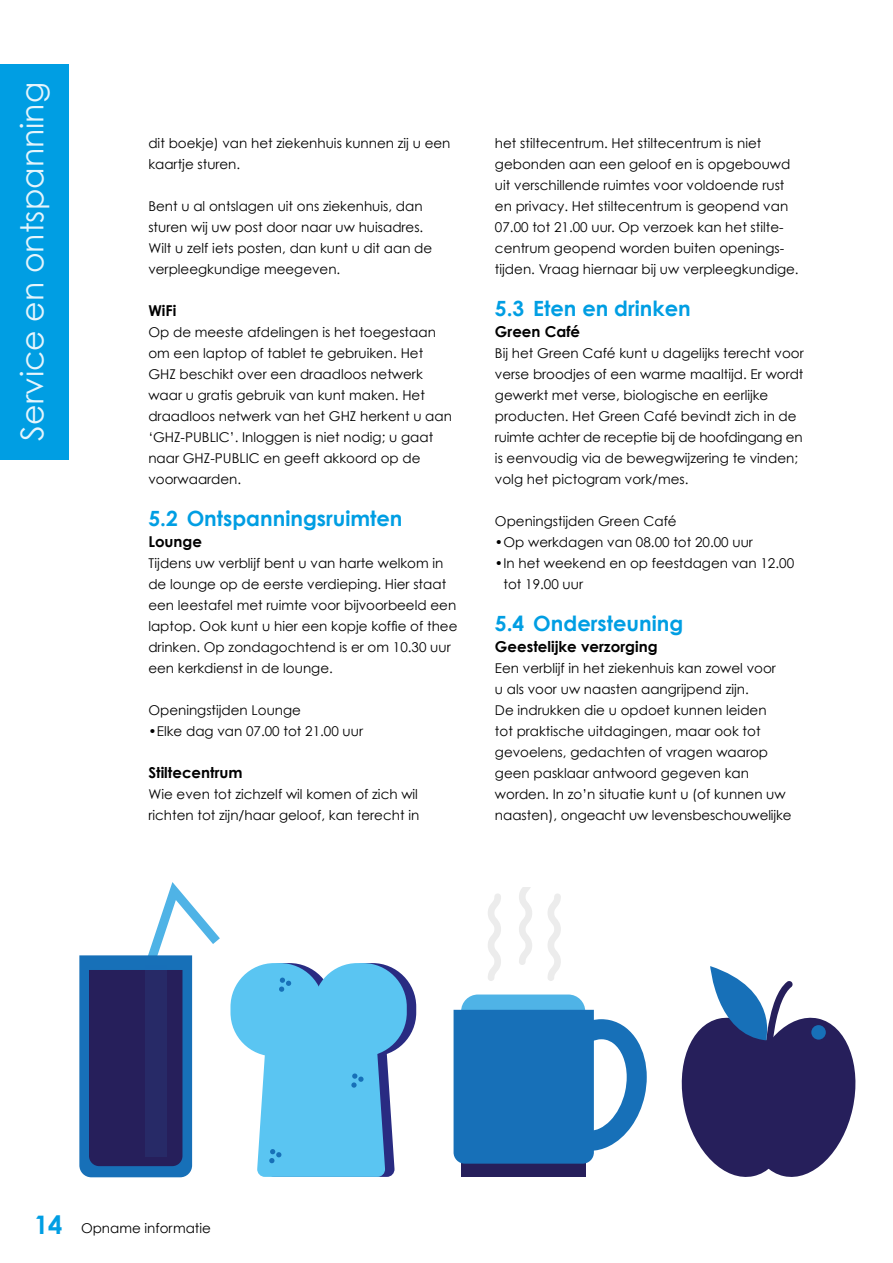
<style>
.page{position:relative;width:893px;height:1263px;background:#fff}
.page>*{position:absolute;margin:0;border:0;box-sizing:border-box;transform-origin:0 0}
.t1{font:31.5px "Century Gothic";color:#fff}
.t2{font:700 21px "Century Gothic";color:#009ee3}
.t3{font:700 15px "Century Gothic";color:#000}
.t4{font:13.5px/21px "Century Gothic";color:#000}
.s1{font-weight:700;font-size:25.5px;color:#009ee3}
</style>
<div class="page">
<div style="left:461px;top:1147px;width:124px;height:30px;background:#261f5b"></div>
<svg style="left:454px;top:994px;width:193px;height:170px"></svg>
<svg style="left:488px;top:894px;width:13px;height:87px"></svg>
<svg style="left:548px;top:894px;width:13px;height:87px"></svg>
<svg style="left:519px;top:887px;width:13px;height:78px"></svg>
<svg style="left:681px;top:966px;width:174px;height:211px"></svg>
<div style="left:240px;top:963px;width:93px;height:93px;background:#292b82;border-radius:44px"></div>
<div style="left:323px;top:963px;width:93px;height:93px;background:#292b82;border-radius:44px"></div>
<div style="left:230px;top:963px;width:94px;height:93px;background:#5ac5f2;border-radius:44px"></div>
<div style="left:313px;top:963px;width:94px;height:93px;background:#5ac5f2;border-radius:44px"></div>
<svg style="left:257px;top:1033px;width:138px;height:144px"></svg>
<svg style="left:279px;top:977px;width:12px;height:15px"></svg>
<svg style="left:79px;top:882px;width:141px;height:295px"></svg>
<hr style="left:145px;top:966px;width:22px;height:4px;background:#176fb8">
<div style="left:145px;top:970px;width:22px;height:187px;background:#272a67"></div>
<div style="left:0;top:64px;width:68px;height:395px;background:#009ee3"></div>
<h1 class="t1" style="left:13px;top:441px;width:360px;rotate:-90deg">Service en ontspanning</h1>
<p class="t4" style="left:148px;top:132px;width:304px">dit boekje) van het ziekenhuis kunnen zij u een kaartje sturen.</p>
<p class="t4" style="left:148px;top:195px;width:285px">Bent u al ontslagen uit ons ziekenhuis, dan sturen wij uw post door naar uw huisadres.<br>Wilt u zelf iets posten, dan kunt u dit aan de verpleegkundige meegeven.</p>
<p class="t3" style="left:148px;top:301px;width:29px">WiFi</p>
<p class="t4" style="left:148px;top:321px;width:305px">Op de meeste afdelingen is het toegestaan om een laptop of tablet te gebruiken. Het GHZ beschikt over een draadloos netwerk waar u gratis gebruik van kunt maken. Het draadloos netwerk van het GHZ herkent u aan ‘GHZ-PUBLIC’. Inloggen is niet nodig; u gaat naar GHZ-PUBLIC en geeft akkoord op de voorwaarden.</p>
<h2 class="t2" style="left:148px;top:505px;width:256px">5.2 Ontspanningsruimten</h2>
<p class="t3" style="left:148px;top:532px;width:55px">Lounge</p>
<p class="t4" style="left:148px;top:552px;width:311px">Tijdens uw verblijf bent u van harte welkom in de lounge op de eerste verdieping. Hier staat een leestafel met ruimte voor bijvoorbeeld een laptop. Ook kunt u hier een kopje koffie of thee drinken. Op zondagochtend is er om 10.30 uur een kerkdienst in de lounge.</p>
<p class="t4" style="left:148px;top:699px;width:154px">Openingstijden Lounge</p>
<p class="t4" style="left:148px;top:720px;width:216px">•Elke dag van 07.00 tot 21.00 uur</p>
<p class="t3" style="left:148px;top:763px;width:96px">Stiltecentrum</p>
<p class="t4" style="left:148px;top:783px;width:272px">Wie even tot zichzelf wil komen of zich wil richten tot zijn/haar geloof, kan terecht in</p>
<p class="t4" style="left:495px;top:132px;width:305px">het stiltecentrum. Het stiltecentrum is niet gebonden aan een geloof en is opgebouwd uit verschillende ruimtes voor voldoende rust en privacy. Het stiltecentrum is geopend van 07.00 tot 21.00 uur. Op verzoek kan het stilte&shy;centrum geopend worden buiten openings&shy;tijden. Vraag hiernaar bij uw verpleegkundige.</p>
<h2 class="t2" style="left:495px;top:295px;width:197px">5.3 Eten en drinken</h2>
<p class="t3" style="left:495px;top:322px;width:87px">Green Café</p>
<p class="t4" style="left:495px;top:342px;width:310px">Bij het Green Café kunt u dagelijks terecht voor verse broodjes of een warme maaltijd. Er wordt gewerkt met verse, biologische en eerlijke producten. Het Green Café bevindt zich in de ruimte achter de receptie bij de hoofdingang en is eenvoudig via de bewegwijzering te vinden; volg het pictogram vork/mes.</p>
<p class="t4" style="left:495px;top:510px;width:183px">Openingstijden Green Café</p>
<p class="t4" style="left:495px;top:531px;width:259px">•Op werkdagen van 08.00 tot 20.00 uur</p>
<p class="t4" style="left:503px;top:552px;width:292px;text-indent:-9px">•In het weekend en op feestdagen van 12.00 tot 19.00 uur</p>
<h2 class="t2" style="left:495px;top:610px;width:190px">5.4 Ondersteuning</h2>
<p class="t3" style="left:495px;top:637px;width:164px">Geestelijke verzorging</p>
<p class="t4" style="left:495px;top:657px;width:298px">Een verblijf in het ziekenhuis kan zowel voor<br>u als voor uw naasten aangrijpend zijn.<br>De indrukken die u opdoet kunnen leiden<br>tot praktische uitdagingen, maar ook tot gevoelens, gedachten of vragen waarop geen pasklaar antwoord gegeven kan worden. In zo’n situatie kunt u (of kunnen uw naasten), ongeacht uw levensbeschouwelijke</p>
<p class="t4" style="left:34px;top:1218px;width:178px"><span class="s1">14</span> Opname informatie</p>
</div>
